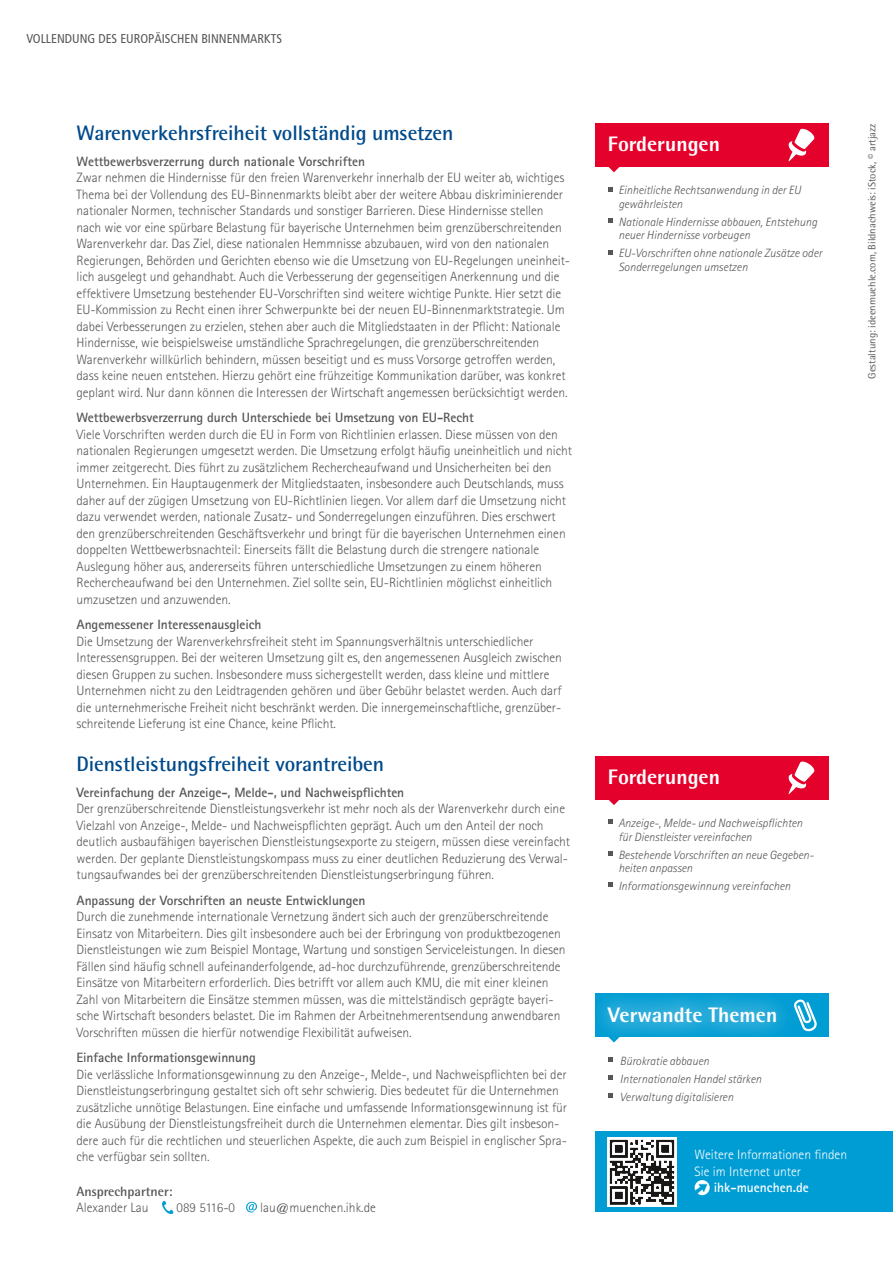
<style>
.page{position:relative;width:893px;height:1263px;background:#fff}
.page>*{position:absolute;margin:0;border:0;box-sizing:border-box;transform-origin:0 0}
.Fliesstext_9_P{font:700 21px "Rotis Semi Sans";letter-spacing:-.005em;color:#004a8b}
.t1{font:800 21px "Rotis Semi Sans";color:#fff}
.Fliesstext_9_P-2{font:300 13.5px/16.5px "Rotis Sans Serif";letter-spacing:-.005em;color:#565655}
.Fliesstext_9_P-3{font:700 13.5px "Rotis Sans Serif";letter-spacing:-.005em;color:#565655}
.Fliesstext_9_P-4{font:300 13.5px/16.5px "Rotis Sans Serif";color:#fff}
.Fliesstext_9_P-5{font:700 13.5px "Rotis Semi Sans";color:#565655}
.Fliesstext_9_P-6{font:700 13.5px "Rotis Sans Serif";color:#fff}
.Reiter_linksbündig{font:condensed 12.75px "Frutiger";color:#565655}
.Fliesstext_9_P-7{font:italic 300 12px/13.5px "Rotis Sans Serif";color:#565655}
.t2{font:10.5px "Rotis Semi Sans";color:#565655}
</style>
<div class="page">
<div style="left:595px;top:1132px;width:298px;height:80px;background:#009dd4"></div>
<img style="left:695px;top:1180px;width:15px;height:15px;border-radius:8px">
<div style="left:595px;top:123px;width:234px;height:44px;background:#e4012b"></div>
<div style="left:595px;top:756px;width:234px;height:43px;background:#e4012b"></div>
<svg style="left:608px;top:167px;width:12px;height:5px"></svg>
<svg style="left:608px;top:799px;width:12px;height:6px"></svg>
<svg style="left:788px;top:128px;width:26px;height:34px"></svg>
<svg style="left:788px;top:761px;width:26px;height:33px"></svg>
<svg style="left:608px;top:187px;width:4px;height:4px"></svg>
<svg style="left:608px;top:218px;width:4px;height:5px"></svg>
<svg style="left:608px;top:250px;width:4px;height:4px"></svg>
<svg style="left:608px;top:819px;width:4px;height:5px"></svg>
<svg style="left:608px;top:851px;width:4px;height:4px"></svg>
<svg style="left:608px;top:882px;width:4px;height:5px"></svg>
<img style="left:607px;top:1137px;width:70px;height:69px">
<div style="left:595px;top:993px;width:234px;height:44px;background:#009dd4"></div>
<div style="left:582px;top:980px;width:220px;height:68px;background:#fff"></div>
<div style="left:590px;top:988px;width:204px;height:52px;background:#fff;opacity:.75"></div>
<svg style="left:608px;top:1036px;width:12px;height:6px"></svg>
<svg style="left:608px;top:1058px;width:4px;height:4px"></svg>
<svg style="left:608px;top:1076px;width:4px;height:4px"></svg>
<svg style="left:608px;top:1094px;width:4px;height:4px"></svg>
<svg style="left:794px;top:999px;width:23px;height:32px"></svg>
<svg style="left:162px;top:1201px;width:11px;height:13px"></svg>
<svg style="left:246px;top:1202px;width:11px;height:10px"></svg>
<p class="Reiter_linksbündig" style="left:26px;top:31px;width:257px">VOLLENDUNG DES EUROPÄISCHEN BINNENMARKTS</p>
<p class="Fliesstext_9_P" style="left:77px;top:120px;width:378px">Warenverkehrsfreiheit vollständig umsetzen</p>
<p class="Fliesstext_9_P-3" style="left:77px;top:152px;width:290px">Wettbewerbsverzerrung durch nationale Vorschriften</p>
<p class="Fliesstext_9_P-2" style="left:77px;top:169px;width:495px">Zwar nehmen die Hindernisse für den freien Warenverkehr innerhalb der EU weiter ab, wichtiges Thema bei der Vollendung des EU-Binnenmarkts bleibt aber der weitere Abbau diskriminierender nationaler Normen, technischer Standards und sonstiger Barrieren. Diese Hindernisse stellen nach wie vor eine spürbare Belastung für bayerische Unternehmen beim grenzüberschreitenden Warenverkehr dar. Das Ziel, diese nationalen Hemmnisse abzubauen, wird von den nationalen Regierungen, Behörden und Gerichten ebenso wie die Umsetzung von EU-Regelungen uneinheit&shy;lich ausgelegt und gehandhabt. Auch die Verbesserung der gegenseitigen Anerkennung und die effektivere Umsetzung bestehender EU-Vorschriften sind weitere wichtige Punkte. Hier setzt die EU-Kommission zu Recht einen ihrer Schwerpunkte bei der neuen EU-Binnenmarktstrategie. Um dabei Verbesserungen zu erzielen, stehen aber auch die Mitgliedstaaten in der Pflicht: Nationale Hindernisse, wie beispielsweise umständliche Sprachregelungen, die grenzüberschreitenden Warenverkehr willkürlich behindern, müssen beseitigt und es muss Vorsorge getroffen werden, dass keine neuen entstehen. Hierzu gehört eine frühzeitige Kommunikation darüber, was konkret geplant wird. Nur dann können die Interessen der Wirtschaft angemessen berücksichtigt werden.</p>
<p class="Fliesstext_9_P-3" style="left:77px;top:409px;width:399px">Wettbewerbsverzerrung durch Unterschiede bei Umsetzung von EU-Recht</p>
<p class="Fliesstext_9_P-2" style="left:77px;top:426px;width:483px">Viele Vorschriften werden durch die EU in Form von Richtlinien erlassen. Diese müssen von den</p>
<p class="Fliesstext_9_P-2" style="left:77px;top:442px;width:497px">nationalen Regierungen umgesetzt werden. Die Umsetzung erfolgt häufig uneinheitlich und nicht</p>
<p class="Fliesstext_9_P-2" style="left:77px;top:459px;width:477px">immer zeitgerecht. Dies führt zu zusätzlichem Rechercheaufwand und Unsicherheiten bei den</p>
<p class="Fliesstext_9_P-2" style="left:77px;top:475px;width:491px">Unternehmen. Ein Hauptaugenmerk der Mitgliedstaaten, insbesondere auch Deutschlands, muss daher auf der zügigen Umsetzung von EU-Richtlinien liegen. Vor allem darf die Umsetzung nicht dazu verwendet werden, nationale Zusatz- und Sonderregelungen einzuführen. Dies erschwert den grenzüberschreitenden Geschäftsverkehr und bringt für die bayerischen Unternehmen einen doppelten Wettbewerbsnachteil: Einerseits fällt die Belastung durch die strengere nationale Auslegung höher aus, andererseits führen unterschiedliche Umsetzungen zu einem höheren Rechercheaufwand bei den Unternehmen. Ziel sollte sein, EU-Richtlinien möglichst einheitlich umzusetzen und anzuwenden.</p>
<p class="Fliesstext_9_P-3" style="left:77px;top:616px;width:187px">Angemessener Interessenausgleich</p>
<p class="Fliesstext_9_P-2" style="left:77px;top:633px;width:487px">Die Umsetzung der Warenverkehrsfreiheit steht im Spannungsverhältnis unterschiedlicher Interessensgruppen. Bei der weiteren Umsetzung gilt es, den angemessenen Ausgleich zwischen diesen Gruppen zu suchen. Insbesondere muss sichergestellt werden, dass kleine und mittlere Unternehmen nicht zu den Leidtragenden gehören und über Gebühr belastet werden. Auch darf die unternehmerische Freiheit nicht beschränkt werden. Die innergemeinschaftliche, grenzüber&shy;schreitende Lieferung ist eine Chance, keine Pflicht.</p>
<p class="Fliesstext_9_P" style="left:77px;top:751px;width:309px">Dienstleistungsfreiheit vorantreiben</p>
<p class="Fliesstext_9_P-3" style="left:77px;top:784px;width:329px">Vereinfachung der Anzeige-, Melde-, und Nachweispflichten</p>
<p class="Fliesstext_9_P-2" style="left:77px;top:800px;width:495px">Der grenzüberschreitende Dienstleistungsverkehr ist mehr noch als der Warenverkehr durch eine Vielzahl von Anzeige-, Melde- und Nachweispflichten geprägt. Auch um den Anteil der noch deutlich ausbaufähigen bayerischen Dienstleistungsexporte zu steigern, müssen diese vereinfacht werden. Der geplante Dienstleistungskompass muss zu einer deutlichen Reduzierung des Verwal&shy;tungsaufwandes bei der grenzüberschreitenden Dienstleistungserbringung führen.</p>
<p class="Fliesstext_9_P-3" style="left:77px;top:892px;width:290px">Anpassung der Vorschriften an neuste Entwicklungen</p>
<p class="Fliesstext_9_P-2" style="left:77px;top:908px;width:486px">Durch die zunehmende internationale Vernetzung ändert sich auch der grenzüberschreitende<br>Einsatz von Mitarbeitern. Dies gilt insbesondere auch bei der Erbringung von produktbezogenen</p>
<p class="Fliesstext_9_P-2" style="left:77px;top:941px;width:490px">Dienstleistungen wie zum Beispiel Montage, Wartung und sonstigen Serviceleistungen. In diesen Fällen sind häufig schnell aufeinanderfolgende, ad-hoc durchzuführende, grenzüberschreitende Einsätze von Mitarbeitern erforderlich. Dies betrifft vor allem auch KMU, die mit einer kleinen Zahl von Mitarbeitern die Einsätze stemmen müssen, was die mittelständisch geprägte bayeri&shy;sche Wirtschaft besonders belastet. Die im Rahmen der Arbeitnehmerentsendung anwendbaren Vorschriften müssen die hierfür notwendige Flexibilität aufweisen.</p>
<p class="Fliesstext_9_P-3" style="left:77px;top:1049px;width:181px">Einfache Informationsgewinnung</p>
<p class="Fliesstext_9_P-2" style="left:77px;top:1066px;width:492px">Die verlässliche Informationsgewinnung zu den Anzeige-, Melde-, und Nachweispflichten bei der</p>
<p class="Fliesstext_9_P-2" style="left:77px;top:1082px;width:484px">Dienstleistungserbringung gestaltet sich oft sehr schwierig. Dies bedeutet für die Unternehmen</p>
<p class="Fliesstext_9_P-2" style="left:77px;top:1099px;width:492px">zusätzliche unnötige Belastungen. Eine einfache und umfassende Informationsgewinnung ist für</p>
<p class="Fliesstext_9_P-2" style="left:77px;top:1115px;width:492px">die Ausübung der Dienstleistungsfreiheit durch die Unternehmen elementar. Dies gilt insbeson&shy;dere auch für die rechtlichen und steuerlichen Aspekte, die auch zum Beispiel in englischer Spra&shy;che verfügbar sein sollten.</p>
<p class="Fliesstext_9_P-5" style="left:77px;top:1183px;width:98px">Ansprechpartner:</p>
<p class="Fliesstext_9_P-2" style="left:77px;top:1200px;width:73px">Alexander Lau</p>
<p class="Fliesstext_9_P-2" style="left:177px;top:1200px;width:60px">089 5116-0</p>
<p class="Fliesstext_9_P-2" style="left:260px;top:1200px;width:117px">lau@muenchen.ihk.de</p>
<p class="t1" style="left:608px;top:131px;width:114px">Forderungen</p>
<p class="Fliesstext_9_P-7" style="left:618px;top:184px;width:184px">Einheitliche Rechtsanwendung in der EU gewährleisten</p>
<p class="Fliesstext_9_P-7" style="left:618px;top:215px;width:200px">Nationale Hindernisse abbauen, Entstehung neuer Hindernisse vorbeugen</p>
<p class="Fliesstext_9_P-7" style="left:618px;top:247px;width:205px">EU-Vorschriften ohne nationale Zusätze oder<br>Sonderregelungen umsetzen</p>
<p class="t2" style="left:866px;top:379px;width:257px;rotate:-90deg">Gestaltung: ideenmuehle.com, Bildnachweis: iStock, © artjazz</p>
<p class="t1" style="left:608px;top:764px;width:114px">Forderungen</p>
<p class="Fliesstext_9_P-7" style="left:618px;top:816px;width:186px">Anzeige-, Melde- und Nachweispflichten</p>
<p class="Fliesstext_9_P-7" style="left:618px;top:830px;width:135px">für Dienstleister vereinfachen</p>
<p class="Fliesstext_9_P-7" style="left:618px;top:848px;width:197px">Bestehende Vorschriften an neue Gegeben&shy;heiten anpassen</p>
<p class="Fliesstext_9_P-7" style="left:618px;top:879px;width:174px">Informationsgewinnung vereinfachen</p>
<p class="t1" style="left:608px;top:1001px;width:171px">Verwandte Themen</p>
<p class="Fliesstext_9_P-7" style="left:620px;top:1054px;width:91px">Bürokratie abbauen</p>
<p class="Fliesstext_9_P-7" style="left:620px;top:1072px;width:143px">Internationalen Handel stärken</p>
<p class="Fliesstext_9_P-7" style="left:620px;top:1090px;width:115px">Verwaltung digitalisieren</p>
<p class="Fliesstext_9_P-4" style="left:695px;top:1146px;width:154px">Weitere Informationen finden<br>Sie im Internet unter</p>
<p class="Fliesstext_9_P-6" style="left:714px;top:1179px;width:97px">ihk-muenchen.de</p>
</div>
